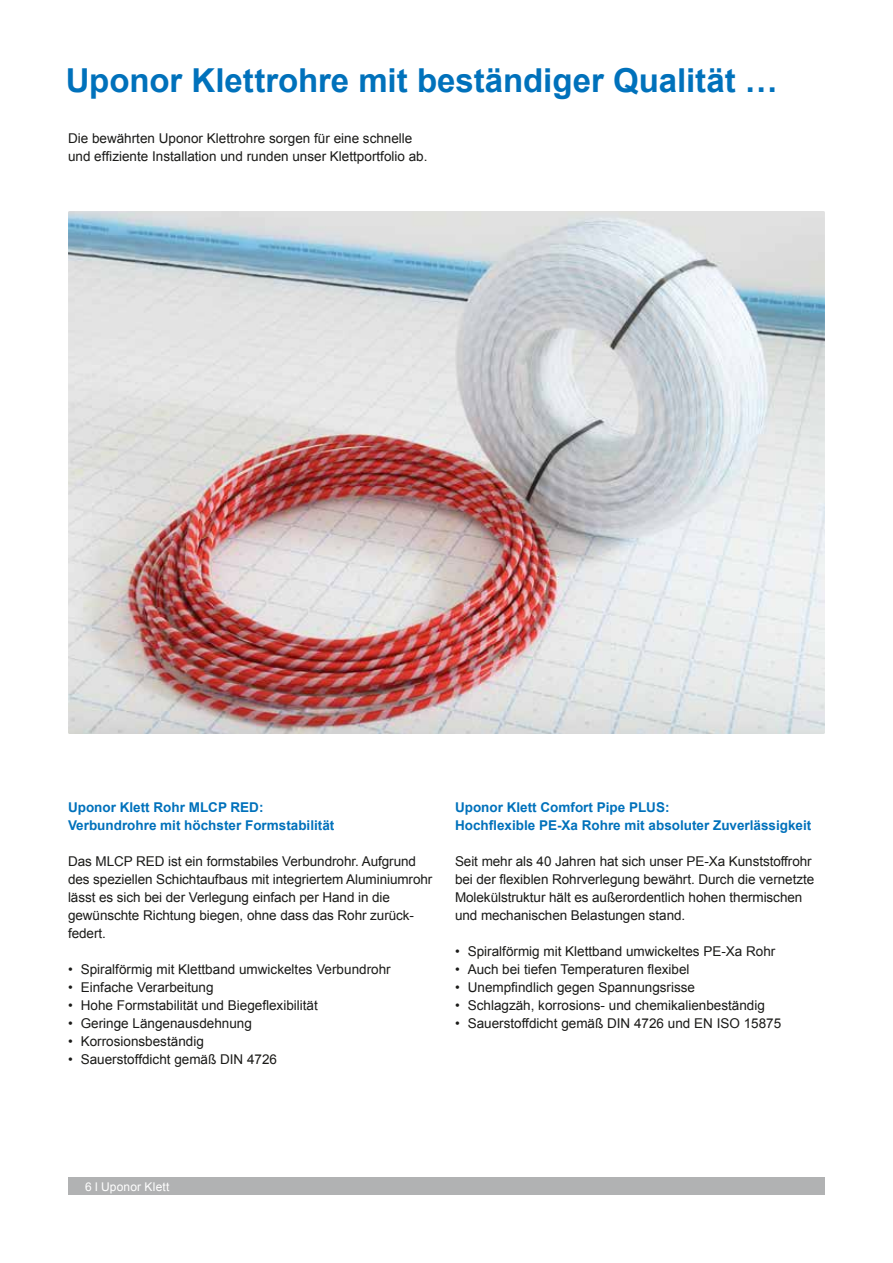
<style>
.page{position:relative;width:893px;height:1263px;background:#fff}
.page>*{position:absolute;margin:0;border:0;box-sizing:border-box;transform-origin:0 0}
.t1{font:700 33px "Arial";color:#0071bb}
.t2{font:13.5px/18px "Arial";color:#1a1a18}
.t3{font:700 13.5px/18px "Arial";color:#0071bb}
.t4{font:12px "Arial";letter-spacing:.015em;color:#fff}
</style>
<div class="page">
<div style="left:68px;top:1178px;width:757px;height:17px;background:#b1b2b3"></div>
<img style="left:68px;top:211px;width:757px;height:523px">
<h1 class="t1" style="left:66px;top:58px;width:714px">Uponor Klettrohre mit beständiger Qualität …</h1>
<p class="t2" style="left:68px;top:129px;width:361px">Die bewährten Uponor Klettrohre sorgen für eine schnelle und effiziente Installation und runden unser Klettportfolio ab.</p>
<p class="t3" style="left:68px;top:798px;width:268px">Uponor Klett Rohr MLCP RED:<br>Verbundrohre mit höchster Formstabilität</p>
<p class="t2" style="left:68px;top:852px;width:366px">Das MLCP RED ist ein formstabiles Verbundrohr. Aufgrund des speziellen Schichtaufbaus mit integriertem Aluminiumrohr lässt es sich bei der Verlegung einfach per Hand in die gewünschte Richtung biegen, ohne dass das Rohr zurück&shy;federt.</p>
<p class="t2" style="left:68px;top:960px;width:324px">• Spiralförmig mit Klettband umwickeltes Verbundrohr</p>
<p class="t2" style="left:68px;top:978px;width:147px">• Einfache Verarbeitung</p>
<p class="t2" style="left:68px;top:996px;width:251px">• Hohe Formstabilität und Biegeflexibilität</p>
<p class="t2" style="left:68px;top:1014px;width:185px">• Geringe Längenausdehnung</p>
<p class="t2" style="left:68px;top:1032px;width:137px">• Korrosionsbeständig</p>
<p class="t2" style="left:68px;top:1050px;width:211px">• Sauerstoffdicht gemäß DIN 4726</p>
<p class="t3" style="left:455px;top:798px;width:358px">Uponor Klett Comfort Pipe PLUS:<br>Hochflexible PE-Xa Rohre mit absoluter Zuverlässigkeit</p>
<p class="t2" style="left:455px;top:852px;width:361px">Seit mehr als 40 Jahren hat sich unser PE-Xa Kunststoffrohr bei der flexiblen Rohrverlegung bewährt. Durch die vernetzte Molekülstruktur hält es außerordentlich hohen thermischen und mechanischen Belastungen stand.</p>
<p class="t2" style="left:455px;top:942px;width:322px">• Spiralförmig mit Klettband umwickeltes PE-Xa Rohr</p>
<p class="t2" style="left:455px;top:960px;width:236px">• Auch bei tiefen Temperaturen flexibel</p>
<p class="t2" style="left:455px;top:978px;width:242px">• Unempfindlich gegen Spannungsrisse</p>
<p class="t2" style="left:455px;top:996px;width:311px">• Schlagzäh, korrosions- und chemikalienbeständig</p>
<p class="t2" style="left:455px;top:1014px;width:328px">• Sauerstoffdicht gemäß DIN 4726 und EN ISO 15875</p>
<p class="t4" style="left:85px;top:1179px;width:86px">6 l Uponor Klett</p>
</div>
